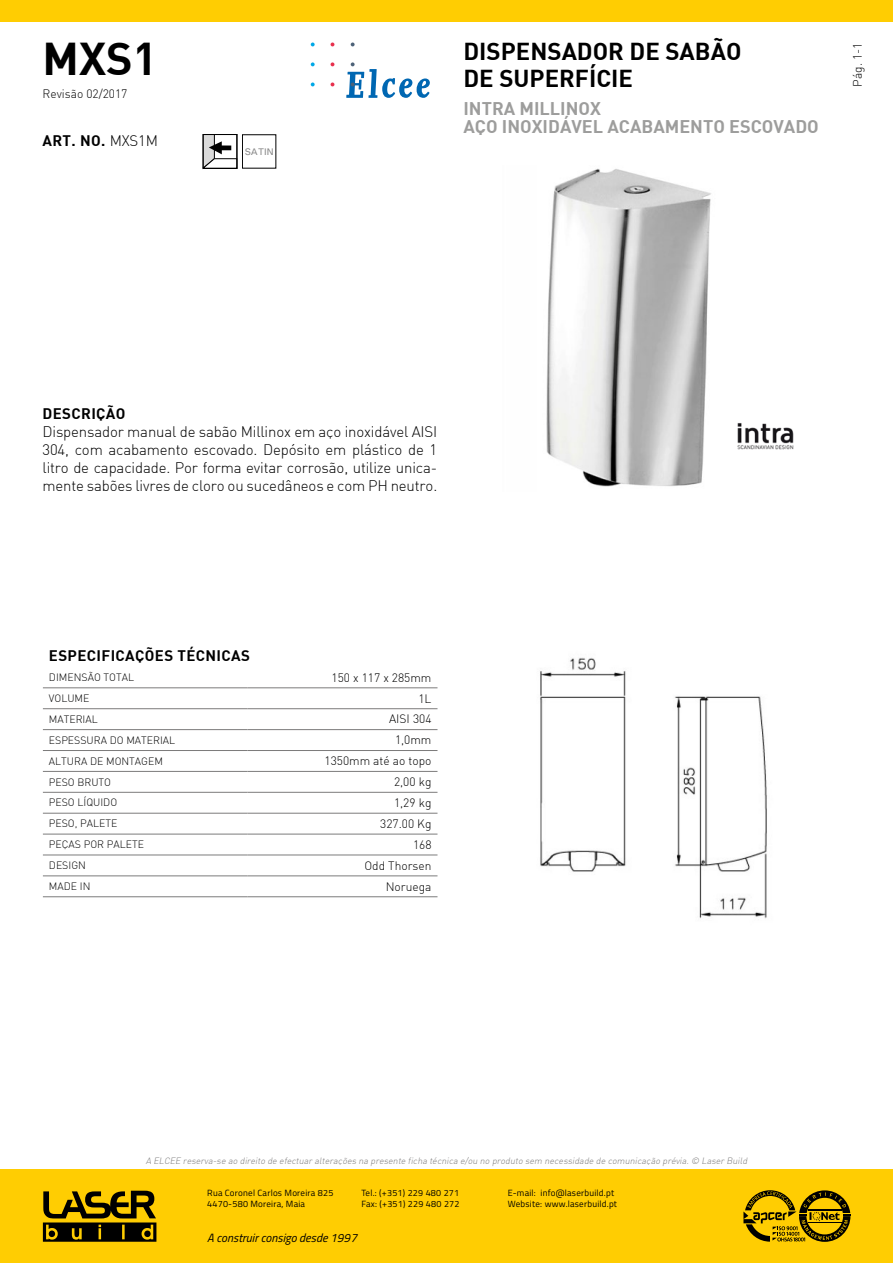
<style>
.page{position:relative;width:893px;height:1263px;background:#fff}
.page>*{position:absolute;margin:0;border:0;box-sizing:border-box;transform-origin:0 0}
.t1{font:700 45px "DI Nbek";color:#000}
.t2{font:700 24px/27px "DI Nbek";color:#000}
.t3{font:700 18px/18px "DI Nbek";color:#9d9d9c}
.t4{font:300 15px/18px "DI Nbek";letter-spacing:-.01em;color:#000;text-align:justify}
.t5{font:700 15px "DI Nbek";letter-spacing:.025em;color:#000}
.t6{font:15px "Univers";color:#000}
.t7{font:300 12px "DI Nbek";color:#000}
.t8{font:italic 12px "Titillium";color:#000}
.t9{font:300 10.5px "DI Nbek";color:#000}
.t10{font:500 9.6px "Univers";color:#878787}
.t11{font:9px/10.8px "Titillium";letter-spacing:.025em;color:#000}
.t12{font:italic 300 9px "DI Nbek";color:#7c7b7b}
.s1{font-weight:300}
</style>
<div class="page">
<div style="left:0;top:0;width:893px;height:21px;background:#ffcd02"></div>
<div style="left:1px;top:1169px;width:892px;height:94px;background:#ffcd02"></div>
<svg style="left:43px;top:1191px;width:113px;height:51px"></svg>
<svg style="left:743px;top:1190px;width:107px;height:52px"></svg>
<svg style="left:311px;top:43px;width:4px;height:3px"></svg>
<svg style="left:311px;top:62px;width:4px;height:4px"></svg>
<svg style="left:311px;top:83px;width:4px;height:3px"></svg>
<svg style="left:331px;top:62px;width:3px;height:4px"></svg>
<svg style="left:351px;top:43px;width:4px;height:3px"></svg>
<svg style="left:346px;top:62px;width:84px;height:36px"></svg>
<hr style="left:43px;top:687px;width:204px;height:1px;background:#7c7b7b">
<hr style="left:247px;top:687px;width:190px;height:1px;background:#7c7b7b">
<hr style="left:43px;top:708px;width:204px;height:1px;background:#7c7b7b">
<hr style="left:247px;top:708px;width:190px;height:1px;background:#7c7b7b">
<hr style="left:43px;top:729px;width:204px;height:1px;background:#7c7b7b">
<hr style="left:247px;top:729px;width:190px;height:1px;background:#7c7b7b">
<hr style="left:43px;top:750px;width:204px;height:1px;background:#7c7b7b">
<hr style="left:247px;top:750px;width:190px;height:1px;background:#7c7b7b">
<hr style="left:43px;top:771px;width:204px;height:1px;background:#7c7b7b">
<hr style="left:247px;top:771px;width:190px;height:1px;background:#7c7b7b">
<hr style="left:43px;top:792px;width:204px;height:1px;background:#7c7b7b">
<hr style="left:247px;top:792px;width:190px;height:1px;background:#7c7b7b">
<hr style="left:43px;top:813px;width:204px;height:1px;background:#7c7b7b">
<hr style="left:247px;top:813px;width:190px;height:1px;background:#7c7b7b">
<hr style="left:43px;top:834px;width:204px;height:1px;background:#7c7b7b">
<hr style="left:247px;top:834px;width:190px;height:1px;background:#7c7b7b">
<hr style="left:43px;top:855px;width:204px;height:1px;background:#7c7b7b">
<hr style="left:247px;top:855px;width:190px;height:1px;background:#7c7b7b">
<hr style="left:43px;top:876px;width:204px;height:1px;background:#7c7b7b">
<hr style="left:247px;top:876px;width:190px;height:1px;background:#7c7b7b">
<hr style="left:43px;top:896px;width:204px;height:1px;background:#7c7b7b">
<hr style="left:247px;top:896px;width:190px;height:1px;background:#7c7b7b">
<svg style="left:203px;top:136px;width:34px;height:33px"></svg>
<div style="left:203px;top:134px;width:34px;height:34px;border:1px solid #000"></div>
<img style="left:737px;top:423px;width:57px;height:27px">
<img style="left:546px;top:168px;width:165px;height:319px">
<img style="left:540px;top:657px;width:227px;height:262px">
<h1 class="t1" style="left:43px;top:29px;width:116px">MXS1</h1>
<p class="t7" style="left:43px;top:86px;width:86px">Revisão 02/2017</p>
<p class="t6" style="left:46px;top:131px;width:84px">MXHD-ECO</p>
<p class="t5" style="left:43px;top:131px;width:117px">ART. NO. <span class="s1">MXS1M</span></p>
<p class="t10" style="left:245px;top:145px;width:30px">SATIN</p>
<h2 class="t2" style="left:463px;top:37px;width:279px">DISPENSADOR DE SABÃO<br>DE SUPERFÍCIE</h2>
<p class="t3" style="left:463px;top:99px;width:357px">INTRA MILLINOX<br>AÇO INOXIDÁVEL ACABAMENTO ESCOVADO</p>
<p class="t7" style="left:850px;top:87px;width:46px;rotate:-90deg">Pág. 1-1</p>
<p class="t5" style="left:43px;top:403px;width:85px">DESCRIÇÃO</p>
<p class="t4" style="left:43px;top:422px;width:396px">Dispensador manual de sabão Millinox em aço inoxidável AISI 304, com acabamento escovado. Depósito em plástico de 1 litro de capacidade. Por forma evitar corrosão, utilize unica&shy;mente sabões livres de cloro ou sucedâneos e com PH neutro.</p>
<p class="t5" style="left:49px;top:646px;width:203px">ESPECIFICAÇÕES TÉCNICAS</p>
<p class="t9" style="left:49px;top:671px;width:87px">DIMENSÃO TOTAL</p>
<p class="t7" style="left:332px;top:670px;width:101px">150 x 117 x 285mm</p>
<p class="t9" style="left:49px;top:692px;width:42px">VOLUME</p>
<p class="t7" style="left:418px;top:691px;width:15px">1L</p>
<p class="t9" style="left:49px;top:713px;width:50px">MATERIAL</p>
<p class="t7" style="left:389px;top:712px;width:44px">AISI 304</p>
<p class="t9" style="left:49px;top:733px;width:128px">ESPESSURA DO MATERIAL</p>
<p class="t7" style="left:395px;top:733px;width:38px">1,0mm</p>
<p class="t9" style="left:49px;top:754px;width:116px">ALTURA DE MONTAGEM</p>
<p class="t7" style="left:324px;top:753px;width:108px">1350mm até ao topo</p>
<p class="t9" style="left:49px;top:775px;width:64px">PESO BRUTO</p>
<p class="t7" style="left:394px;top:774px;width:39px">2,00 kg</p>
<p class="t9" style="left:49px;top:796px;width:70px">PESO LÍQUIDO</p>
<p class="t7" style="left:394px;top:795px;width:39px">1,29 kg</p>
<p class="t9" style="left:49px;top:817px;width:70px">PESO, PALETE</p>
<p class="t7" style="left:380px;top:816px;width:53px">327.00 Kg</p>
<p class="t9" style="left:49px;top:838px;width:97px">PEÇAS POR PALETE</p>
<p class="t7" style="left:413px;top:837px;width:20px">168</p>
<p class="t9" style="left:49px;top:859px;width:39px">DESIGN</p>
<p class="t7" style="left:364px;top:858px;width:69px">Odd Thorsen</p>
<p class="t9" style="left:49px;top:880px;width:43px">MADE IN</p>
<p class="t7" style="left:386px;top:879px;width:47px">Noruega</p>
<p class="t6" style="left:346px;top:671px;width:125px">wheelchair users.</p>
<p class="t12" style="left:146px;top:1155px;width:605px">A ELCEE reserva-se ao direito de efectuar alterações na presente ficha técnica e/ou no produto sem necessidade de comunicação prévia.© Laser Build</p>
<p class="t11" style="left:207px;top:1187px;width:128px">Rua Coronel Carlos Moreira 825<br>4470-580 Moreira, Maia</p>
<p class="t11" style="left:361px;top:1187px;width:100px">Tel.: (+351) 229 480 271<br>Fax: (+351) 229 480 272</p>
<p class="t11" style="left:508px;top:1187px;width:111px">E-mail: info@laserbuild.pt<br>Website: www.laserbuild.pt</p>
<p class="t8" style="left:207px;top:1229px;width:151px">A construir consigo desde 1997</p>
</div>
